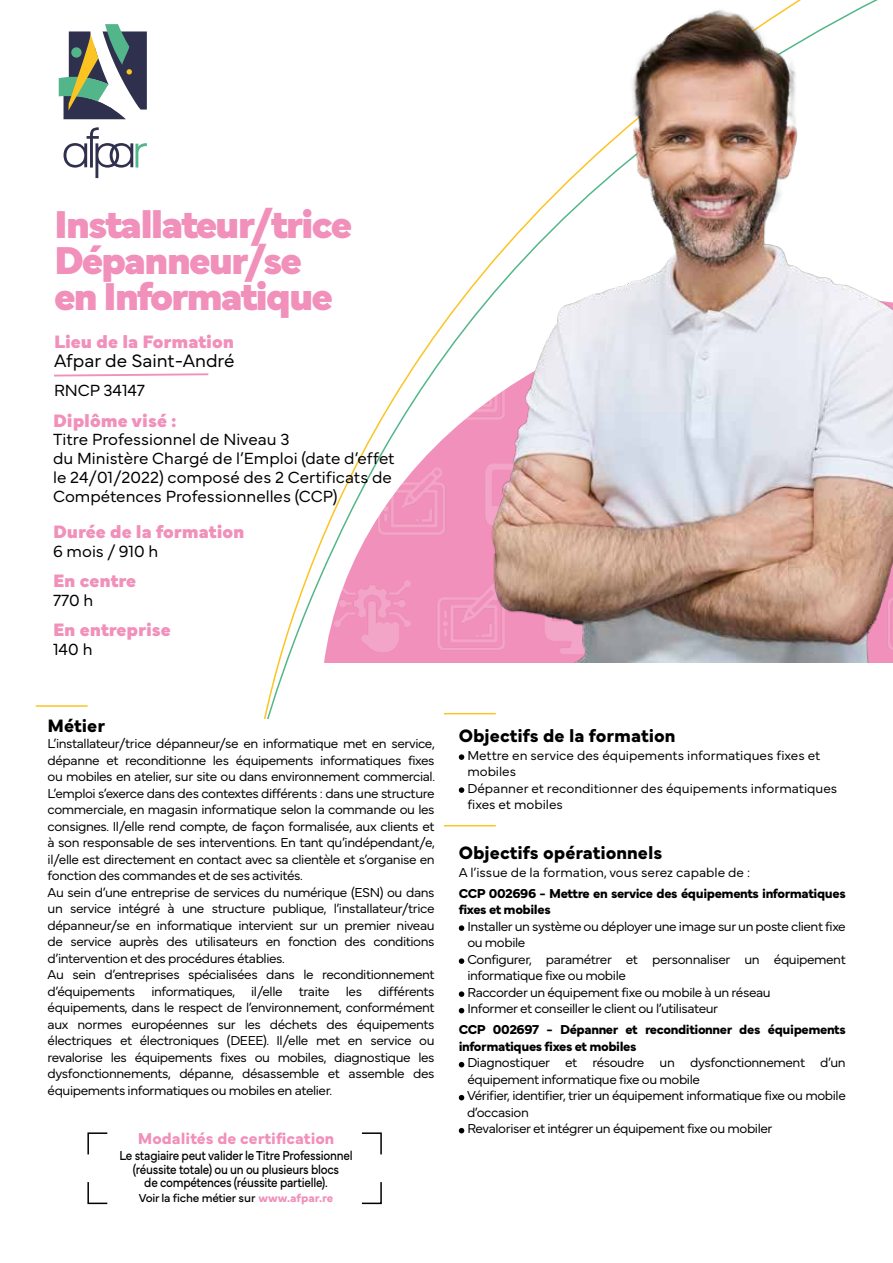
<style>
.page{position:relative;width:893px;height:1263px;background:#fff}
.page>*{position:absolute;margin:0;border:0;box-sizing:border-box;transform-origin:0 0}
.t1{font:900 40.5px/36px "Mundial";letter-spacing:-.05em;color:#f190ba}
.t2{font:900 18.75px "Mundial";color:#f190ba}
.t3{font:700 18.75px "Mundial";color:#000}
.t4{font:300 18.75px "Mundial";color:#000}
.t5{font:300 16.8px/18.8px "Mundial";color:#000}
.t6{font:700 16.5px "Mundial";color:#f190ba}
.t7{font:300 13.5px/16.5px "Mundial";letter-spacing:-.03em;color:#000}
.t8{font:300 13.5px/16.5px "Mundial";color:#000}
.t9{font:700 13.5px/16.5px "Mundial";letter-spacing:-.03em;color:#000}
.t10{font:13.5px/13.5px "Mundial";letter-spacing:-.02em;color:#000;text-align:center;scale:.88 1}
.t11{font:12px "Mundial";letter-spacing:-.02em;color:#000}
.s1{font-weight:700;color:#f190ba}
</style>
<div class="page">
<svg style="left:54px;top:373px;width:155px;height:4px"></svg>
<hr style="left:36px;top:705px;width:52px;height:2px;background:#fcc421">
<hr style="left:444px;top:713px;width:52px;height:1px;background:#fcc421">
<hr style="left:444px;top:825px;width:52px;height:1px;background:#fcc421">
<svg style="left:459px;top:754px;width:5px;height:6px"></svg>
<svg style="left:459px;top:787px;width:5px;height:6px"></svg>
<svg style="left:459px;top:925px;width:5px;height:6px"></svg>
<svg style="left:459px;top:958px;width:5px;height:6px"></svg>
<svg style="left:459px;top:991px;width:5px;height:6px"></svg>
<svg style="left:459px;top:1008px;width:5px;height:5px"></svg>
<svg style="left:459px;top:1062px;width:5px;height:5px"></svg>
<svg style="left:459px;top:1095px;width:5px;height:5px"></svg>
<svg style="left:459px;top:1128px;width:5px;height:5px"></svg>
<svg style="left:59px;top:24px;width:88px;height:95px"></svg>
<svg style="left:64px;top:127px;width:83px;height:51px"></svg>
<svg style="left:87px;top:1132px;width:21px;height:23px"></svg>
<svg style="left:361px;top:1132px;width:21px;height:23px"></svg>
<svg style="left:87px;top:1182px;width:21px;height:23px"></svg>
<svg style="left:361px;top:1182px;width:21px;height:23px"></svg>
<img style="left:322px;top:322px;width:571px;height:341px">
<img style="left:444px;top:0;width:449px;height:662px">
<h1 class="t1" style="left:54px;top:203px;width:300px">Installateur/trice<br>Dépanneur/se en Informatique</h1>
<h2 class="t2" style="left:54px;top:327px;width:182px">Lieu de la Formation</h2>
<h2 class="t4" style="left:54px;top:345px;width:182px">Afpar de Saint-André</h2>
<p class="t5" style="left:54px;top:379px;width:93px">RNCP 34147</p>
<h2 class="t2" style="left:53px;top:405px;width:125px">Diplôme visé :</h2>
<p class="t5" style="left:53px;top:429px;width:343px">Titre Professionnel de Niveau 3<br>du Ministère Chargé de l’Emploi (date d’effet le 24/01/2022) composé des 2 Certificats de Compétences Professionnelles (CCP)</p>
<h2 class="t2" style="left:53px;top:517px;width:193px">Durée de la formation</h2>
<p class="t5" style="left:53px;top:540px;width:107px">6 mois / 910 h</p>
<h2 class="t2" style="left:53px;top:566px;width:85px">En centre</h2>
<p class="t5" style="left:53px;top:589px;width:42px">770 h</p>
<h2 class="t2" style="left:53px;top:615px;width:119px">En entreprise</h2>
<p class="t5" style="left:53px;top:638px;width:41px">140 h</p>
<h2 class="t3" style="left:48px;top:711px;width:59px">Métier</h2>
<p class="t7" style="left:48px;top:734px;width:389px">L’installateur/trice dépanneur/se en informatique met en service, dépanne et reconditionne les équipements informatiques fixes ou mobiles en atelier, sur site ou dans environnement commercial.<br>L’emploi s’exerce dans des contextes différents : dans une structure commerciale, en magasin informatique selon la commande ou les consignes. Il/elle rend compte, de façon formalisée, aux clients et à son responsable de ses interventions. En tant qu’indépendant/e, il/elle est directement en contact avec sa clientèle et s’organise en fonction des commandes et de ses activités.<br>Au sein d’une entreprise de services du numérique (ESN) ou dans un service intégré à une structure publique, l’installateur/trice dépanneur/se en informatique intervient sur un premier niveau de service auprès des utilisateurs en fonction des conditions d’intervention et des procédures établies.<br>Au sein d’entreprises spécialisées dans le reconditionnement d’équipements informatiques, il/elle traite les différents équipements, dans le respect de l’environnement, conformément aux normes européennes sur les déchets des équipements électriques et électroniques (DEEE). Il/elle met en service ou revalorise les équipements fixes ou mobiles, diagnostique les dysfonctionnements, dépanne, désassemble et assemble des équipements informatiques ou mobiles en atelier.</p>
<p class="t6" style="left:138px;top:1125px;width:198px">Modalités de certification</p>
<p class="t10" style="left:119px;top:1147px;width:267px">Le stagiaire peut valider le Titre Professionnel (réussite totale) ou un ou plusieurs blocs<br>de compétences (réussite partielle).</p>
<p class="t11" style="left:139px;top:1189px;width:196px">Voir la fiche métier sur <span class="s1">www.afpar.re</span></p>
<h2 class="t3" style="left:459px;top:721px;width:218px">Objectifs de la formation</h2>
<p class="t8" style="left:467px;top:746px;width:371px">Mettre en service des équipements informatiques fixes et mobiles<br>Dépanner et reconditionner des équipements informatiques fixes et mobiles</p>
<h2 class="t3" style="left:459px;top:838px;width:205px">Objectifs opérationnels</h2>
<p class="t8" style="left:459px;top:863px;width:293px">A l’issue de la formation, vous serez capable de :</p>
<p class="t9" style="left:459px;top:884px;width:388px">CCP 002696 - Mettre en service des équipements informatiques fixes et mobiles</p>
<p class="t7" style="left:467px;top:917px;width:380px">Installer un système ou déployer une image sur un poste client fixe ou mobile<br>Configurer, paramétrer et personnaliser un équipement informatique fixe ou mobile<br>Raccorder un équipement fixe ou mobile à un réseau<br>Informer et conseiller le client ou l’utilisateur</p>
<p class="t9" style="left:459px;top:1020px;width:388px">CCP 002697 - Dépanner et reconditionner des équipements informatiques fixes et mobiles</p>
<p class="t7" style="left:467px;top:1053px;width:380px">Diagnostiquer et résoudre un dysfonctionnement d’un équipement informatique fixe ou mobile<br>Vérifier, identifier, trier un équipement informatique fixe ou mobile d’occasion<br>Revaloriser et intégrer un équipement fixe ou mobiler</p>
</div>
